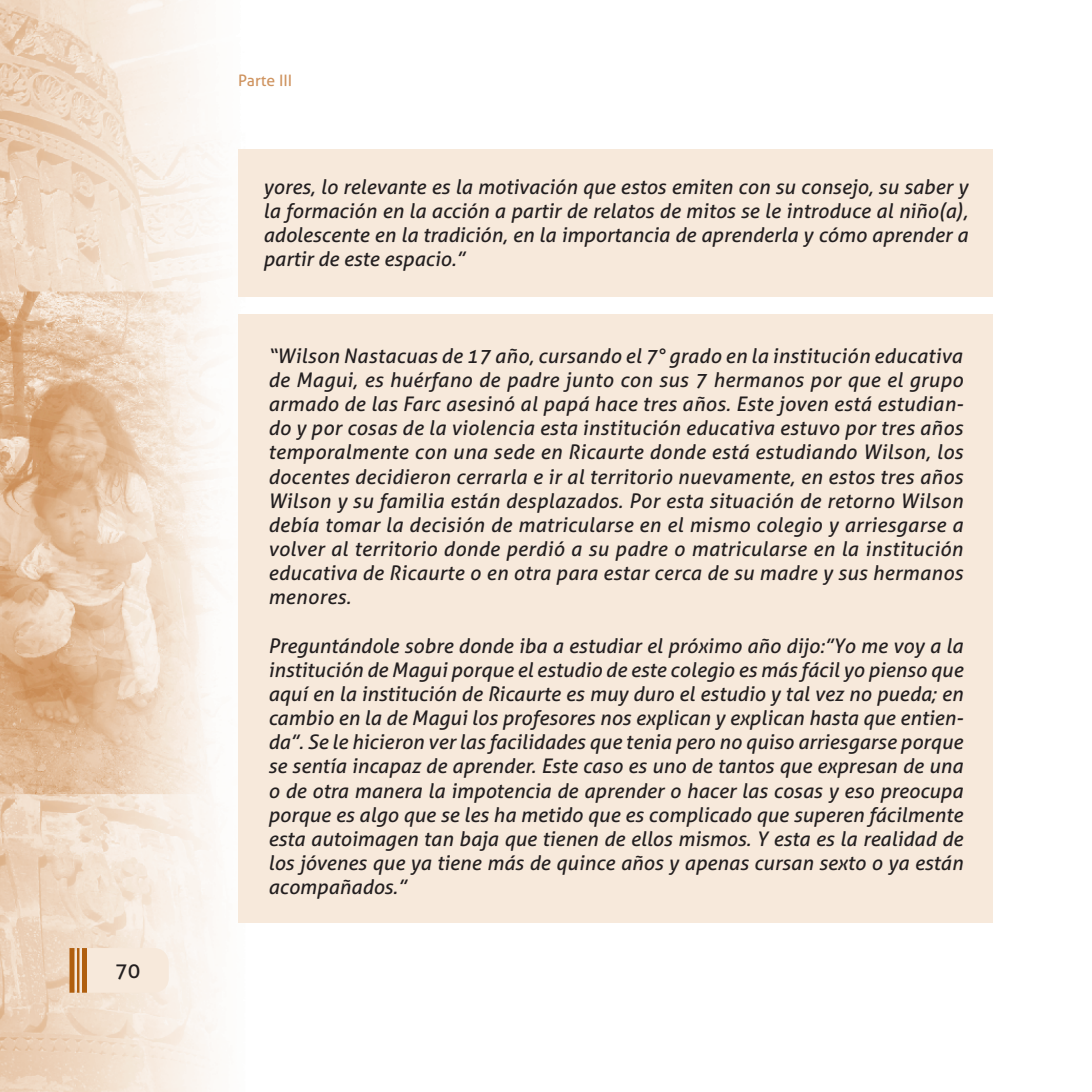
<style>
.page{position:relative;width:1092px;height:1092px;background:#fff}
.page>*{position:absolute;margin:0;border:0;box-sizing:border-box;transform-origin:0 0}
.t1{font:21px "Aller";color:#231f20}
.t2{font:italic 20.12px/24.2px "Aller";color:#231f20;text-align:justify}
.t3{font:15.75px "Aller";color:#cf9460}
</style>
<div class="page">
<img style="left:0;top:0;width:993px;height:1091px">
<div style="left:69px;top:947px;width:100px;height:45px;background:#f7e9db;border-radius:15px"></div>
<div style="left:82px;top:947px;width:5px;height:45px;background:#b05f0f"></div>
<hr style="left:77px;top:947px;width:2px;height:45px;background:#b05f0f">
<div style="left:69px;top:947px;width:5px;height:45px;background:#b05f0f"></div>
<div style="left:238px;top:314px;width:754px;height:609px;background:#f7e9db"></div>
<div style="left:238px;top:149px;width:754px;height:147px;background:#f7e9db"></div>
<p class="t1" style="left:115px;top:957px;width:27px">70</p>
<p class="t3" style="left:238px;top:71px;width:55px">Parte III</p>
<p class="t2" style="left:263px;top:174px;width:706px">yores, lo relevante es la motivación que estos emiten con su consejo, su saber y la formación en la acción a partir de relatos de mitos se le introduce al niño(a), adolescente en la tradición, en la importancia de aprenderla y cómo aprender a partir de este espacio.”</p>
<p class="t2" style="left:268px;top:343px;width:696px">“Wilson Nastacuas de 17 año, cursando el 7° grado en la institución educativa de Magui, es huérfano de padre junto con sus 7 hermanos por que el grupo armado de las Farc asesinó al papá hace tres años. Este joven está estudian&shy;do y por cosas de la violencia esta institución educativa estuvo por tres años temporalmente con una sede en Ricaurte donde está estudiando Wilson, los docentes decidieron cerrarla e ir al territorio nuevamente, en estos tres años Wilson y su familia están desplazados. Por esta situación de retorno Wilson debía tomar la decisión de matricularse en el mismo colegio y arriesgarse a volver al territorio donde perdió a su padre o matricularse en la institución educativa de Ricaurte o en otra para estar cerca de su madre y sus hermanos menores.</p>
<p class="t2" style="left:268px;top:633px;width:696px">Preguntándole sobre donde iba a estudiar el próximo año dijo:”Yo me voy a la institución de Magui porque el estudio de este colegio es más fácil yo pienso que aquí en la institución de Ricaurte es muy duro el estudio y tal vez no pueda; en cambio en la de Magui los profesores nos explican y explican hasta que entien&shy;da”. Se le hicieron ver las facilidades que tenia pero no quiso arriesgarse porque se sentía incapaz de aprender. Este caso es uno de tantos que expresan de una o de otra manera la impotencia de aprender o hacer las cosas y eso preocupa porque es algo que se les ha metido que es complicado que superen fácilmente esta autoimagen tan baja que tienen de ellos mismos. Y esta es la realidad de los jóvenes que ya tiene más de quince años y apenas cursan sexto o ya están acompañados.”</p>
</div>
